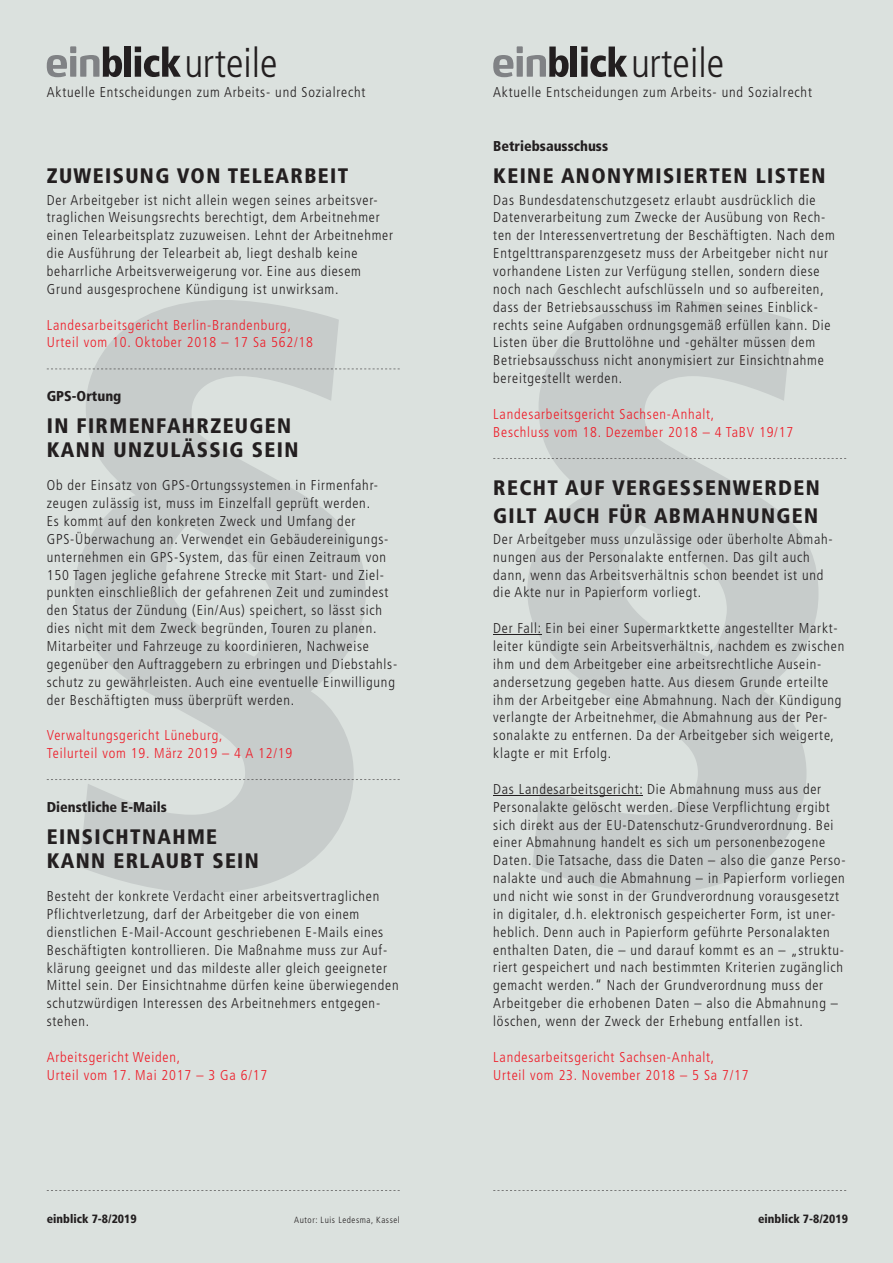
<style>
.page{position:relative;width:893px;height:1263px;background:#fff}
.page>*{position:absolute;margin:0;border:0;box-sizing:border-box;transform-origin:0 0}
.t1{font:300 condensed 40.8px "Frutiger";color:#231f20}
.t2{font:900 condensed 21px/23.9px "Frutiger";letter-spacing:.065em;color:#231f20}
.t3{font:300 condensed 14.25px/17.9px "Frutiger";letter-spacing:.055em;color:#231f20}
.t4{font:300 condensed 14.25px/17.9px "Frutiger";letter-spacing:.055em;color:#ee1c28}
.t5{font:900 condensed 14.25px "Frutiger";color:#231f20}
.t6{font:900 condensed 12px "Frutiger";color:#231f20}
.t7{font:300 condensed 9px "Frutiger";letter-spacing:.065em;color:#231f20}
</style>
<div class="page">
<div style="left:0;top:0;width:446px;height:1263px;background:#dbe1de"></div>
<div style="left:446px;top:0;width:447px;height:1263px;background:#dbe1de"></div>
<svg style="left:527px;top:300px;width:291px;height:593px;fill:#c7cccb"></svg>
<svg style="left:74px;top:300px;width:292px;height:593px;fill:#c7cccb"></svg>
<svg style="left:493px;top:458px;width:353px;height:1px"></svg>
<hr style="left:493px;top:634px;width:48px;height:1px;background:#231f20">
<hr style="left:493px;top:795px;width:150px;height:1px;background:#231f20">
<svg style="left:493px;top:1190px;width:353px;height:1px"></svg>
<svg style="left:47px;top:369px;width:353px;height:1px"></svg>
<svg style="left:47px;top:779px;width:353px;height:1px"></svg>
<svg style="left:47px;top:1190px;width:353px;height:1px"></svg>
<svg style="left:493px;top:46px;width:76px;height:31px"></svg>
<div style="left:570px;top:47px;width:7px;height:30px;background:#231f20"></div>
<svg style="left:581px;top:47px;width:46px;height:30px"></svg>
<svg style="left:47px;top:46px;width:75px;height:31px"></svg>
<div style="left:124px;top:47px;width:6px;height:30px;background:#231f20"></div>
<svg style="left:135px;top:47px;width:46px;height:30px"></svg>
<h1 class="t1" style="left:185px;top:39px;width:95px">urteile</h1>
<h1 class="t1" style="left:631px;top:39px;width:95px">urteile</h1>
<p class="t3" style="left:47px;top:84px;width:320px">Aktuelle Entscheidungen zum Arbeits- und Sozialrecht</p>
<p class="t3" style="left:493px;top:84px;width:320px">Aktuelle Entscheidungen zum Arbeits- und Sozialrecht</p>
<p class="t5" style="left:493px;top:137px;width:116px">Betriebsausschuss</p>
<h2 class="t2" style="left:493px;top:164px;width:334px">KEINE ANONYMISIERTEN LISTEN</h2>
<p class="t3" style="left:493px;top:191px;width:343px">Das Bundesdatenschutzgesetz erlaubt ausdrücklich die Datenverarbeitung zum Zwecke der Ausübung von Rech&shy;ten der Interessenvertretung der Beschäftigten. Nach dem Entgelttransparenzgesetz muss der Arbeitgeber nicht nur vorhandene Listen zur Verfügung stellen, sondern diese noch nach Geschlecht aufschlüsseln und so aufbereiten, dass der Betriebsausschuss im Rahmen seines Einblick&shy;rechts seine Aufgaben ordnungsgemäß erfüllen kann. Die Listen über die Bruttolöhne und -gehälter müssen dem Betriebsausschuss nicht anonymisiert zur Einsichtnahme bereitgestellt werden.</p>
<p class="t4" style="left:493px;top:405px;width:301px">Landesarbeitsgericht Sachsen-Anhalt,<br>Beschluss vom 18. Dezember 2018 – 4 TaBV 19/17</p>
<h2 class="t2" style="left:47px;top:164px;width:303px">ZUWEISUNG VON TELEARBEIT</h2>
<p class="t3" style="left:47px;top:191px;width:348px">Der Arbeitgeber ist nicht allein wegen seines arbeitsver&shy;traglichen Weisungsrechts berechtigt, dem Arbeitnehmer einen Telearbeitsplatz zuzuweisen. Lehnt der Arbeitnehmer die Ausführung der Telearbeit ab, liegt deshalb keine beharrliche Arbeitsverweigerung vor. Eine aus diesem Grund ausgesprochene Kündigung ist unwirksam.</p>
<p class="t4" style="left:47px;top:316px;width:268px">Landesarbeitsgericht Berlin-Brandenburg,<br>Urteil vom 10. Oktober 2018 – 17 Sa 562/18</p>
<p class="t5" style="left:47px;top:387px;width:76px">GPS-Ortung</p>
<h2 class="t2" style="left:47px;top:414px;width:253px">IN FIRMENFAHRZEUGEN<br>KANN UNZULÄSSIG SEIN</h2>
<p class="t3" style="left:47px;top:477px;width:352px">Ob der Einsatz von GPS-Ortungssystemen in Firmenfahr&shy;zeugen zulässig ist, muss im Einzelfall geprüft werden.<br>Es kommt auf den konkreten Zweck und Umfang der GPS-Überwachung an. Verwendet ein Gebäudereinigungs&shy;unternehmen ein GPS-System, das für einen Zeitraum von 150 Tagen jegliche gefahrene Strecke mit Start- und Ziel&shy;punkten einschließlich der gefahrenen Zeit und zumindest den Status der Zündung (Ein/Aus) speichert, so lässt sich dies nicht mit dem Zweck begründen, Touren zu planen.<br>Mitarbeiter und Fahrzeuge zu koordinieren, Nachweise gegenüber den Auftraggebern zu erbringen und Diebstahls&shy;schutz zu gewährleisten. Auch eine eventuelle Einwilligung der Beschäftigten muss überprüft werden.</p>
<p class="t4" style="left:47px;top:727px;width:247px">Verwaltungsgericht Lüneburg,<br>Teilurteil vom 19. März 2019 – 4 A 12/19</p>
<h2 class="t2" style="left:493px;top:473px;width:328px;line-height:28px">RECHT AUF VERGESSENWERDEN<br>GILT AUCH FÜR ABMAHNUNGEN</h2>
<p class="t3" style="left:493px;top:530px;width:341px">Der Arbeitgeber muss unzulässige oder überholte Abmah&shy;nungen aus der Personalakte entfernen. Das gilt auch dann, wenn das Arbeitsverhältnis schon beendet ist und die Akte nur in Papierform vorliegt.</p>
<p class="t3" style="left:493px;top:619px;width:353px">Der Fall: Ein bei einer Supermarktkette angestellter Markt&shy;leiter kündigte sein Arbeitsverhältnis, nachdem es zwischen ihm und dem Arbeitgeber eine arbeitsrechtliche Ausein&shy;andersetzung gegeben hatte. Aus diesem Grunde erteilte ihm der Arbeitgeber eine Abmahnung. Nach der Kündigung verlangte der Arbeitnehmer, die Abmahnung aus der Per&shy;sonalakte zu entfernen. Da der Arbeitgeber sich weigerte, klagte er mit Erfolg.</p>
<p class="t3" style="left:493px;top:780px;width:354px">Das Landesarbeitsgericht: Die Abmahnung muss aus der Personalakte gelöscht werden. Diese Verpflichtung ergibt sich direkt aus der EU-Datenschutz-Grundverordnung. Bei einer Abmahnung handelt es sich um personenbezogene Daten. Die Tatsache, dass die Daten – also die ganze Perso&shy;nalakte und auch die Abmahnung – in Papierform vorliegen und nicht wie sonst in der Grundverordnung vorausgesetzt in digitaler, d.h. elektronisch gespeicherter Form, ist uner&shy;heblich. Denn auch in Papierform geführte Personalakten enthalten Daten, die – und darauf kommt es an – „struktu&shy;riert gespeichert und nach bestimmten Kriterien zugänglich gemacht werden.“ Nach der Grundverordnung muss der Arbeitgeber die erhobenen Daten – also die Abmahnung – löschen, wenn der Zweck der Erhebung entfallen ist.</p>
<p class="t4" style="left:493px;top:1048px;width:257px">Landesarbeitsgericht Sachsen-Anhalt,<br>Urteil vom 23. November 2018 – 5 Sa 7/17</p>
<p class="t5" style="left:47px;top:798px;width:122px">Dienstliche E-Mails</p>
<h2 class="t2" style="left:47px;top:825px;width:214px">EINSICHTNAHME<br>KANN ERLAUBT SEIN</h2>
<p class="t3" style="left:47px;top:887px;width:353px">Besteht der konkrete Verdacht einer arbeitsvertraglichen Pflichtverletzung, darf der Arbeitgeber die von einem dienstlichen E-Mail-Account geschriebenen E-Mails eines Beschäftigten kontrollieren. Die Maßnahme muss zur Auf&shy;klärung geeignet und das mildeste aller gleich geeigneter Mittel sein. Der Einsichtnahme dürfen keine überwiegenden schutzwürdigen Interessen des Arbeitnehmers entgegen&shy;stehen.</p>
<p class="t4" style="left:47px;top:1048px;width:222px">Arbeitsgericht Weiden,<br>Urteil vom 17. Mai 2017 – 3 Ga 6/17</p>
<p class="t6" style="left:47px;top:1211px;width:91px">einblick 7-8/2019</p>
<p class="t7" style="left:294px;top:1215px;width:107px">Autor: Luis Ledesma, Kassel</p>
<p class="t6" style="left:758px;top:1211px;width:91px">einblick 7-8/2019</p>
</div>
